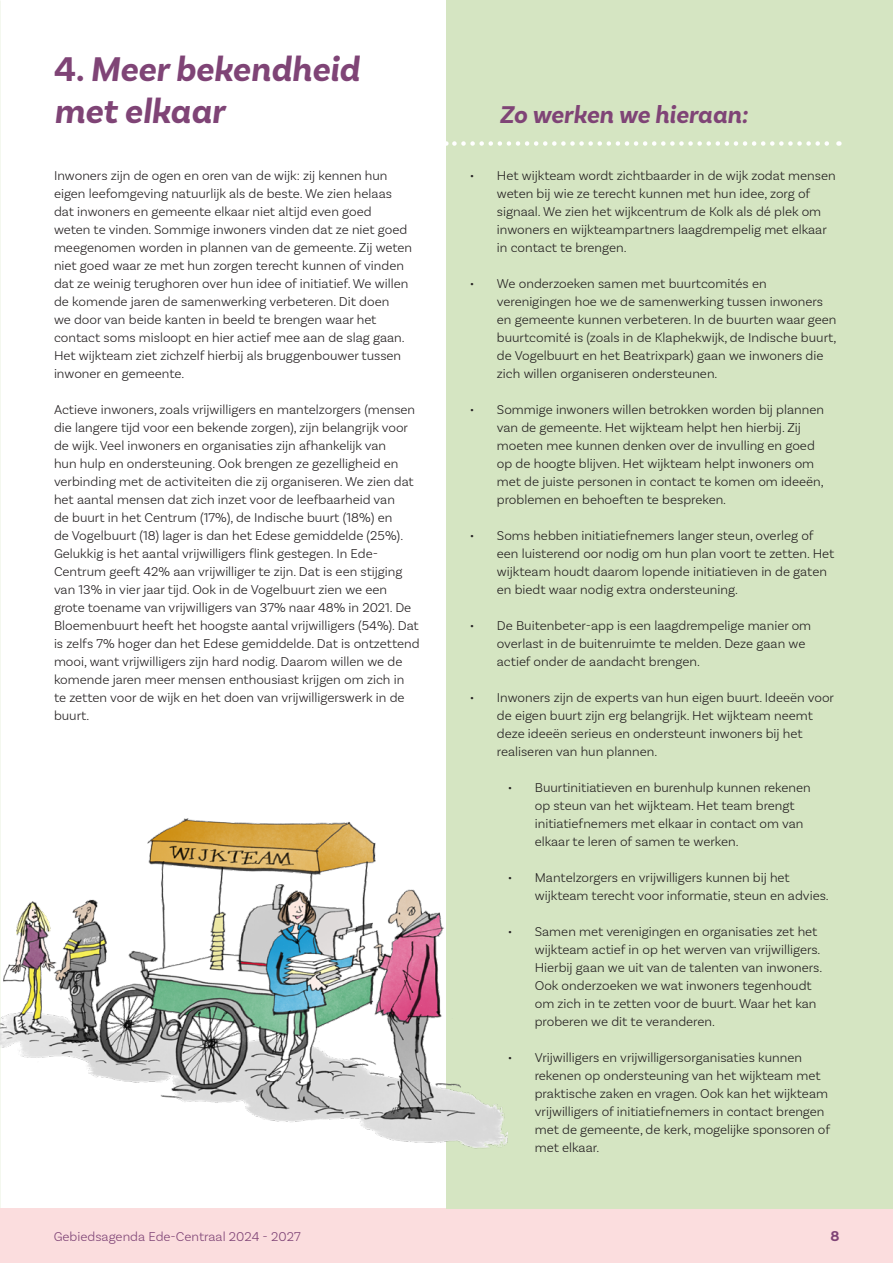
<style>
.page{position:relative;width:893px;height:1263px;background:#fff}
.page>*{position:absolute;margin:0;border:0;box-sizing:border-box;transform-origin:0 0}
.t1{font:italic 700 36px/42px "Basic Sans";color:#7f4476}
.t2{font:italic 700 25.5px "Basic Sans";color:#7f4476}
.t3{font:700 15px "Basic Sans";color:#7f4476}
.t4{font:300 13.5px/18px "Basic Sans";color:#231f20}
.t5{font:300 13.5px "Basic Sans";color:#7f4476}
.s1{font-style:normal}
</style>
<div class="page">
<div style="left:0;top:1208px;width:893px;height:55px;background:#fbddde"></div>
<div style="left:446px;top:0;width:447px;height:1208px;background:#d5e5c2"></div>
<svg style="left:454px;top:141px;width:385px;height:5px"></svg>
<img style="left:0;top:767px;width:508px;height:427px">
<p class="t1" style="left:54px;top:48px;width:307px"><span class="s1">4.</span> Meer bekendheid met elkaar</p>
<p class="t4" style="left:54px;top:166px;width:360px">Inwoners zijn de ogen en oren van de wijk: zij kennen hun eigen leefomgeving natuurlijk als de beste. We zien helaas dat inwoners en gemeente elkaar niet altijd even goed<br>weten te vinden. Sommige inwoners vinden dat ze niet goed meegenomen worden in plannen van de gemeente. Zij weten niet goed waar ze met hun zorgen terecht kunnen of vinden dat ze weinig terughoren over hun idee of initiatief. We willen de komende jaren de samenwerking verbeteren. Dit doen<br>we door van beide kanten in beeld te brengen waar het contact soms misloopt en hier actief mee aan de slag gaan.<br>Het wijkteam ziet zichzelf hierbij als bruggenbouwer tussen inwoner en gemeente.</p>
<p class="t4" style="left:54px;top:400px;width:367px">Actieve inwoners, zoals vrijwilligers en mantelzorgers (mensen die langere tijd voor een bekende zorgen), zijn belangrijk voor de wijk. Veel inwoners en organisaties zijn afhankelijk van<br>hun hulp en ondersteuning. Ook brengen ze gezelligheid en verbinding met de activiteiten die zij organiseren. We zien dat het aantal mensen dat zich inzet voor de leefbaarheid van<br>de buurt in het Centrum (17%), de Indische buurt (18%) en<br>de Vogelbuurt (18) lager is dan het Edese gemiddelde (25%).<br>Gelukkig is het aantal vrijwilligers flink gestegen. In Ede-Centrum geeft 42% aan vrijwilliger te zijn. Dat is een stijging van 13% in vier jaar tijd. Ook in de Vogelbuurt zien we een grote toename van vrijwilligers van 37% naar 48% in 2021. De Bloemenbuurt heeft het hoogste aantal vrijwilligers (54%). Dat is zelfs 7% hoger dan het Edese gemiddelde. Dat is ontzettend mooi, want vrijwilligers zijn hard nodig. Daarom willen we de komende jaren meer mensen enthousiast krijgen om zich in te zetten voor de wijk en het doen van vrijwilligerswerk in de buurt.</p>
<p class="t5" style="left:54px;top:1228px;width:249px">Gebiedsagenda Ede-Centraal 2024 - 2027</p>
<p class="t2" style="left:500px;top:99px;width:250px">Zo werken we hieraan:</p>
<p class="t4" style="left:497px;top:166px;width:340px;text-indent:-27px">• Het wijkteam wordt zichtbaarder in de wijk zodat mensen weten bij wie ze terecht kunnen met hun idee, zorg of signaal. We zien het wijkcentrum de Kolk als dé plek om inwoners en wijkteampartners laagdrempelig met elkaar in contact te brengen.</p>
<p class="t4" style="left:497px;top:274px;width:341px;text-indent:-27px">• We onderzoeken samen met buurtcomités en verenigingen hoe we de samenwerking tussen inwoners en gemeente kunnen verbeteren. In de buurten waar geen buurtcomité is (zoals in de Klaphekwijk, de Indische buurt, de Vogelbuurt en het Beatrixpark) gaan we inwoners die zich willen organiseren ondersteunen.</p>
<p class="t4" style="left:497px;top:400px;width:329px;text-indent:-27px">• Sommige inwoners willen betrokken worden bij plannen van de gemeente. Het wijkteam helpt hen hierbij. Zij moeten mee kunnen denken over de invulling en goed op de hoogte blijven. Het wijkteam helpt inwoners om met de juiste personen in contact te komen om ideeën, problemen en behoeften te bespreken.</p>
<p class="t4" style="left:497px;top:526px;width:339px;text-indent:-27px">• Soms hebben initiatiefnemers langer steun, overleg of een luisterend oor nodig om hun plan voort te zetten. Het wijkteam houdt daarom lopende initiatieven in de gaten en biedt waar nodig extra ondersteuning.</p>
<p class="t4" style="left:497px;top:616px;width:316px;text-indent:-27px">• De Buitenbeter-app is een laagdrempelige manier om overlast in de buitenruimte te melden. Deze gaan we actief onder de aandacht brengen.</p>
<p class="t4" style="left:497px;top:688px;width:339px;text-indent:-27px">• Inwoners zijn de experts van hun eigen buurt. Ideeën voor de eigen buurt zijn erg belangrijk. Het wijkteam neemt deze ideeën serieus en ondersteunt inwoners bij het realiseren van hun plannen.</p>
<p class="t4" style="left:535px;top:778px;width:278px;text-indent:-27px">• Buurtinitiatieven en burenhulp kunnen rekenen op steun van het wijkteam. Het team brengt initiatiefnemers met elkaar in contact om van elkaar te leren of samen te werken.</p>
<p class="t4" style="left:535px;top:868px;width:296px;text-indent:-27px">• Mantelzorgers en vrijwilligers kunnen bij het wijkteam terecht voor informatie, steun en advies.</p>
<p class="t4" style="left:535px;top:922px;width:289px;text-indent:-27px">• Samen met verenigingen en organisaties zet het wijkteam actief in op het werven van vrijwilligers.<br>Hierbij gaan we uit van de talenten van inwoners.<br>Ook onderzoeken we wat inwoners tegenhoudt om zich in te zetten voor de buurt. Waar het kan proberen we dit te veranderen.</p>
<p class="t4" style="left:535px;top:1048px;width:297px;text-indent:-27px">• Vrijwilligers en vrijwilligersorganisaties kunnen rekenen op ondersteuning van het wijkteam met praktische zaken en vragen. Ook kan het wijkteam vrijwilligers of initiatiefnemers in contact brengen met de gemeente, de kerk, mogelijke sponsoren of met elkaar.</p>
<p class="t3" style="left:830px;top:1226px;width:11px">8</p>
</div>
